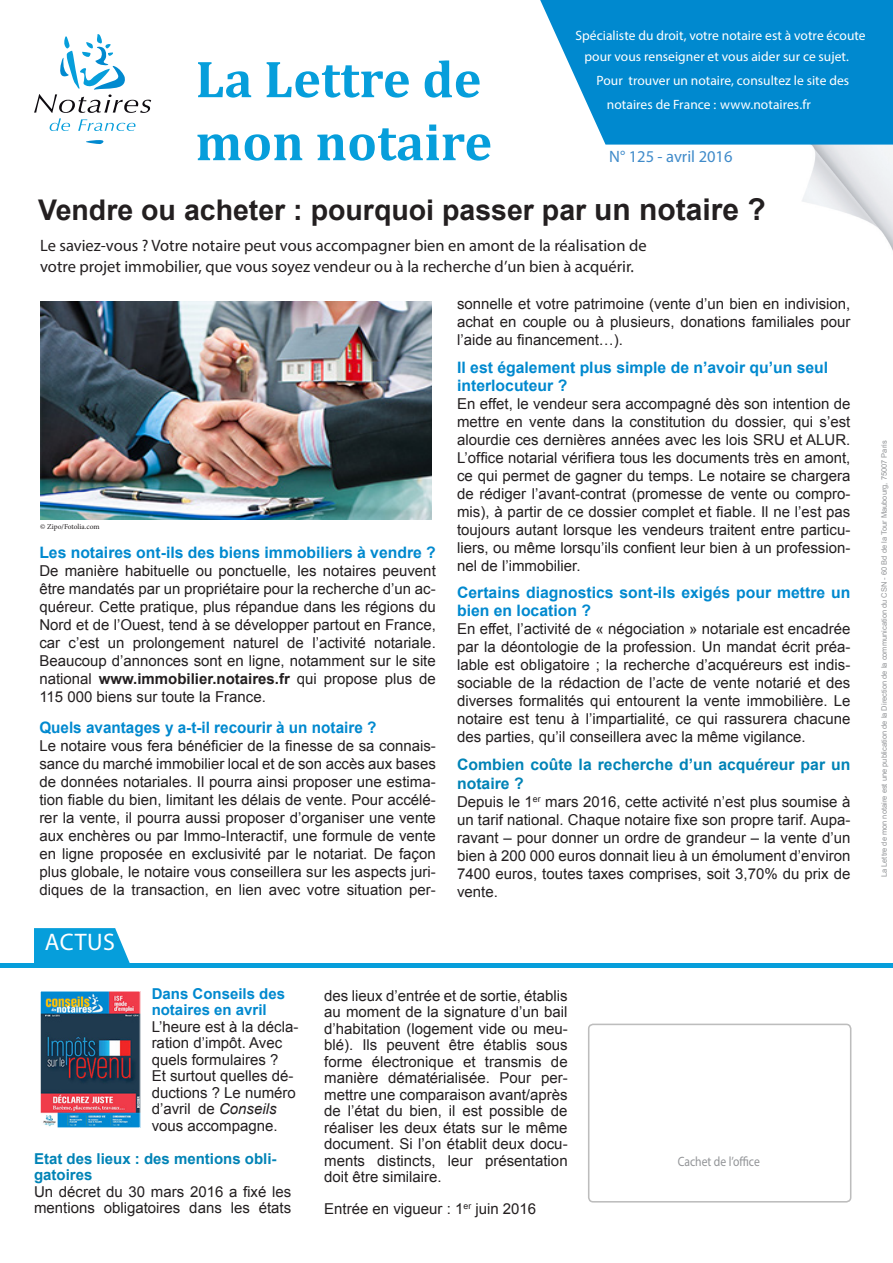
<style>
.page{position:relative;width:893px;height:1263px;background:#fff}
.page>*{position:absolute;margin:0;border:0;box-sizing:border-box;transform-origin:0 0}
.t1{font:700 52.5px/63px "Cambria";color:#069edb}
.t2{font:700 28.5px "Arial";color:#231f20}
.t3{font:24px "Myriad Pro";letter-spacing:.02em;color:#fff}
.t4{font:16.5px "Myriad Pro";color:#231f20}
.t5{font:16.5px "Myriad Pro";color:#408bca}
.t6{font:700 15.75px/18px "Arial";color:#0089cf}
.t7{font:700 15.75px/18.9px "Arial";color:#0083b6}
.t8{font:15px/18px "Arial";color:#231f20;text-align:justify}
.t9{font:700 15px/16.5px "Arial";color:#0083b6}
.t10{font:700 15px/16.5px "Arial";color:#0089cf}
.t11{font:13.5px/21px "Myriad Pro";color:#fff;text-align:center}
.t12{font:13.5px "Myriad Pro";color:#939598;scale:.86 1}
.t13{font:7.5px "Arial";color:#939598}
.t14{font:7.5px "Minion Pro";letter-spacing:-.005em;color:#231f20}
.s1{font-size:30px}
.s2{font-weight:700}
.s3{font-style:italic}
</style>
<div class="page">
<svg style="left:34px;top:928px;width:96px;height:35px;background:#1aa5dd"></svg>
<img style="left:41px;top:301px;width:390px;height:219px">
<div style="left:0;top:963px;width:893px;height:5px;background:#069edb"></div>
<img style="left:802px;top:145px;width:91px;height:106px">
<svg style="left:34px;top:34px;width:117px;height:97px"></svg>
<svg style="left:86px;top:140px;width:18px;height:4px"></svg>
<svg style="left:540px;top:0;width:353px;height:145px;background:#1894d3"></svg>
<img style="left:42px;top:993px;width:96px;height:133px">
<div style="left:40px;top:991px;width:100px;height:137px;border:1px solid #fff"></div>
<div style="left:588px;top:1023px;width:263px;height:179px;border:2px solid #000;border-radius:4px"></div>
<p class="t1" style="left:196px;top:46px;width:298px">La Lettre de mon notaire</p>
<p class="t11" style="left:575px;top:25px;width:292px">Spécialiste du droit, votre notaire est à votre écoute pour vous renseigner et vous aider sur ce sujet.</p>
<p class="t11" style="left:607px;top:68px;width:244px;line-height:24px;text-align:left;text-indent:-10px">Pour trouver un notaire, consultez le site des notaires de France : www.notaires.fr</p>
<p class="t5" style="left:609px;top:147px;width:125px">N° 125 - avril 2016</p>
<p class="t2" style="left:38px;top:191px;width:729px">Vendre ou acheter : pourquoi passer par <span class="s1">un notaire ?</span></p>
<p class="t4" style="left:40px;top:235px;width:608px">Le saviez-vous ? Votre notaire peut vous accompagner bien en amont de la réalisation de</p>
<p class="t4" style="left:40px;top:256px;width:595px">votre projet immobilier, que vous soyez vendeur ou à la recherche d’un bien à acquérir.</p>
<p class="t14" style="left:40px;top:522px;width:61px">© Zipo/Fotolia.com</p>
<p class="t6" style="left:39px;top:544px;width:398px">Les notaires ont-ils des biens immobiliers à vendre ?</p>
<p class="t8" style="left:39px;top:562px;width:398px">De manière habituelle ou ponctuelle, les notaires peuvent être mandatés par un propriétaire pour la recherche d’un ac&shy;quéreur. Cette pratique, plus répandue dans les régions du Nord et de l’Ouest, tend à se développer partout en France, car c’est un prolongement naturel de l’activité notariale.<br>Beaucoup d’annonces sont en ligne, notamment sur le site national <span class="s2">www.immobilier.notaires.fr</span> qui propose plus de 115 000 biens sur toute la France.</p>
<p class="t6" style="left:39px;top:719px;width:339px">Quels avantages y a-t-il recourir à un notaire ?</p>
<p class="t8" style="left:39px;top:737px;width:398px">Le notaire vous fera bénéficier de la finesse de sa connais&shy;sance du marché immobilier local et de son accès aux bases de données notariales. Il pourra ainsi proposer une estima&shy;tion fiable du bien, limitant les délais de vente. Pour accélé&shy;rer la vente, il pourra aussi proposer d’organiser une vente aux enchères ou par Immo-Interactif, une formule de vente en ligne proposée en exclusivité par le notariat. De façon plus globale, le notaire vous conseillera sur les aspects juri&shy;diques de la transaction, en lien avec votre situation per-</p>
<p class="t3" style="left:45px;top:927px;width:72px">ACTUS</p>
<p class="t8" style="left:457px;top:294px;width:395px">sonnelle et votre patrimoine (vente d’un bien en indivision, achat en couple ou à plusieurs, donations familiales pour l’aide au financement…).</p>
<p class="t6" style="left:457px;top:359px;width:373px">Il est également plus simple de n’avoir qu’un seul</p>
<p class="t6" style="left:457px;top:377px;width:112px">interlocuteur ?</p>
<p class="t8" style="left:457px;top:395px;width:395px">En effet, le vendeur sera accompagné dès son intention de mettre en vente dans la constitution du dossier, qui s’est alourdie ces dernières années avec les lois SRU et ALUR.<br>L’office notarial vérifiera tous les documents très en amont, ce qui permet de gagner du temps. Le notaire se chargera de rédiger l’avant-contrat (promesse de vente ou compro&shy;mis), à partir de ce dossier complet et fiable. Il ne l’est pas toujours autant lorsque les vendeurs traitent entre particu&shy;liers, ou même lorsqu’ils confient leur bien à un profession&shy;nel de l’immobilier.</p>
<p class="t6" style="left:457px;top:584px;width:395px">Certains diagnostics sont-ils exigés pour mettre un bien en location ?</p>
<p class="t8" style="left:457px;top:620px;width:395px">En effet, l’activité de « négociation » notariale est encadrée par la déontologie de la profession. Un mandat écrit préa&shy;lable est obligatoire ; la recherche d’acquéreurs est indis&shy;sociable de la rédaction de l’acte de vente notarié et des diverses formalités qui entourent la vente immobilière. Le notaire est tenu à l’impartialité, ce qui rassurera chacune des parties, qu’il conseillera avec la même vigilance.</p>
<p class="t7" style="left:457px;top:755px;width:395px">Combien coûte la recherche d’un acquéreur par un notaire ?</p>
<p class="t8" style="left:457px;top:793px;width:395px">Depuis le 1<sup>er</sup> mars 2016, cette activité n’est plus soumise à un tarif national. Chaque notaire fixe son propre tarif. Aupa&shy;ravant – pour donner un ordre de grandeur – la vente d’un bien à 200 000 euros donnait lieu à un émolument d’environ 7400 euros, toutes taxes comprises, soit 3,70% du prix de vente.</p>
<p class="t10" style="left:152px;top:986px;width:135px">Dans Conseils des notaires en avril</p>
<p class="t8" style="left:152px;top:1018px;width:148px;line-height:16.5px;text-align:left">L’heure est à la décla&shy;ration d’impôt. Avec quels formulaires ?</p>
<p class="t8" style="left:152px;top:1068px;width:146px;line-height:16.5px;text-align:left">Et surtout quelles dé&shy;ductions ? Le numéro d’avril de <span class="s3">Conseils </span>vous accompagne.</p>
<p class="t9" style="left:34px;top:1151px;width:244px">Etat des lieux : des mentions obli&shy;gatoires</p>
<p class="t8" style="left:34px;top:1183px;width:259px;line-height:16.5px">Un décret du 30 mars 2016 a fixé les mentions obligatoires dans les états</p>
<p class="t8" style="left:324px;top:987px;width:245px;line-height:16.5px">des lieux d’entrée et de sortie, établis au moment de la signature d’un bail d’habitation (logement vide ou meu&shy;blé). Ils peuvent être établis sous forme électronique et transmis de manière dématérialisée. Pour per&shy;mettre une comparaison avant/après de l’état du bien, il est possible de réaliser les deux états sur le même document. Si l’on établit deux docu&shy;ments distincts, leur présentation doit être similaire.</p>
<p class="t8" style="left:324px;top:1199px;width:214px">Entrée en vigueur : 1<sup>er</sup> juin 2016</p>
<p class="t12" style="left:678px;top:1153px;width:97px">Cachet de l’office</p>
<p class="t13" style="left:879px;top:877px;width:438px;rotate:-90deg">La Lettre de mon notaire est une publication de la Direction de la communication du CSN - 60 Bd de la Tour Maubourg, 75007 Paris</p>
</div>
